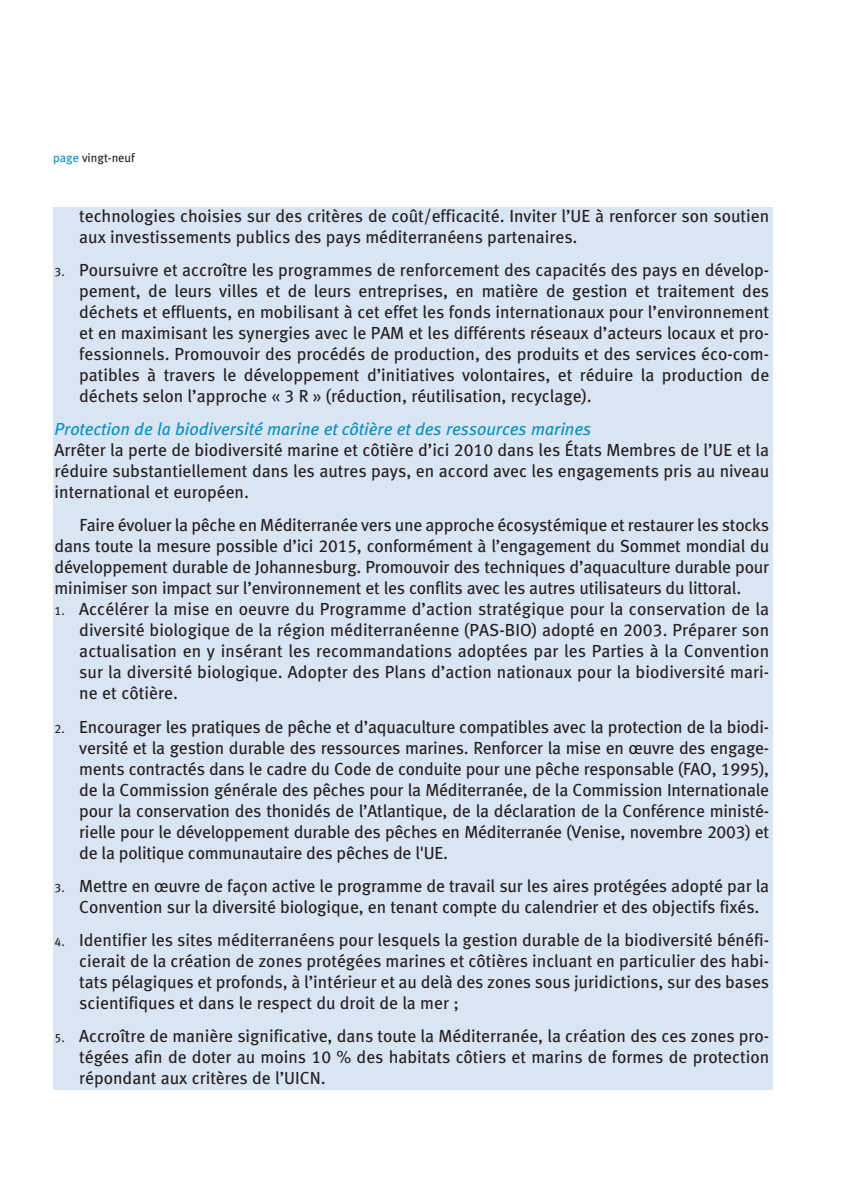
<style>
.page{position:relative;width:843px;height:1191px;background:#fff}
.page>*{position:absolute;margin:0;border:0;box-sizing:border-box;transform-origin:0 0}
.t1{font:17.5px/21px "Meta Greek Book LF Roman";color:#231f20;text-align:justify}
.t2{font:17.5px "Meta Greek Book LF Italic";color:#0390c7}
.t3{font:12.25px "Meta Greek Book LF Roman";color:#231f20}
.s1{color:#0390c7}
.s2{font-size:12.25px}
</style>
<div class="page">
<div style="left:53px;top:207px;width:720px;height:883px;background:#dae5f3"></div>
<p class="t3" style="left:53px;top:153px;width:83px"><span class="s1">page</span> vingt-neuf</p>
<p class="t1" style="left:79px;top:207px;width:691px">technologies choisies sur des critères de coût/efficacité. Inviter l’UE à renforcer son soutien aux investissements publics des pays méditerranéens partenaires.</p>
<p class="t1" style="left:79px;top:261px;width:691px;text-indent:-25px"><span class="s2">3.</span> Poursuivre et accroître les programmes de renforcement des capacités des pays en dévelop&shy;pement, de leurs villes et de leurs entreprises, en matière de gestion et traitement des déchets et effluents, en mobilisant à cet effet les fonds internationaux pour l’environnement et en maximisant les synergies avec le PAM et les différents réseaux d’acteurs locaux et pro&shy;fessionnels. Promouvoir des procédés de production, des produits et des services éco-com&shy;patibles à travers le développement d’initiatives volontaires, et réduire la production de déchets selon l’approche « 3 R » (réduction, réutilisation, recyclage).</p>
<p class="t2" style="left:55px;top:423px;width:538px">Protection de la biodiversité marine et côtière et des ressources marines</p>
<p class="t1" style="left:55px;top:442px;width:716px">Arrêter la perte de biodiversité marine et côtière d’ici 2010 dans les États Membres de l’UE et la réduire substantiellement dans les autres pays, en accord avec les engagements pris au niveau international et européen.</p>
<p class="t1" style="left:55px;top:517px;width:716px;text-indent:25px">Faire évoluer la pêche en Méditerranée vers une approche écosystémique et restaurer les stocks dans toute la mesure possible d’ici 2015, conformément à l’engagement du Sommet mondial du développement durable de Johannesburg. Promouvoir des techniques d’aquaculture durable pour minimiser son impact sur l’environnement et les conflits avec les autres utilisateurs du littoral.</p>
<p class="t1" style="left:79px;top:601px;width:691px;text-indent:-25px"><span class="s2">1.</span> Accélérer la mise en oeuvre du Programme d’action stratégique pour la conservation de la diversité biologique de la région méditerranéenne (PAS-BIO) adopté en 2003. Préparer son actualisation en y insérant les recommandations adoptées par les Parties à la Convention sur la diversité biologique. Adopter des Plans d’action nationaux pour la biodiversité mari&shy;ne et côtière.</p>
<p class="t1" style="left:79px;top:718px;width:691px;text-indent:-25px"><span class="s2">2.</span> Encourager les pratiques de pêche et d’aquaculture compatibles avec la protection de la biodi&shy;versité et la gestion durable des ressources marines. Renforcer la mise en œuvre des engage&shy;ments contractés dans le cadre du Code de conduite pour une pêche responsable (FAO, 1995), de la Commission générale des pêches pour la Méditerranée, de la Commission Internationale pour la conservation des thonidés de l’Atlantique, de la déclaration de la Conférence ministé&shy;rielle pour le développement durable des pêches en Méditerranée (Venise, novembre 2003) et de la politique communautaire des pêches de l'UE.</p>
<p class="t1" style="left:79px;top:877px;width:691px;text-indent:-25px"><span class="s2">3.</span> Mettre en œuvre de façon active le programme de travail sur les aires protégées adopté par la<br>Convention sur la diversité biologique, en tenant compte du calendrier et des objectifs fixés.</p>
<p class="t1" style="left:79px;top:932px;width:691px;text-indent:-25px"><span class="s2">4.</span> Identifier les sites méditerranéens pour lesquels la gestion durable de la biodiversité bénéfi&shy;cierait de la création de zones protégées marines et côtières incluant en particulier des habi&shy;tats pélagiques et profonds, à l’intérieur et au delà des zones sous juridictions, sur des bases scientifiques et dans le respect du droit de la mer ;</p>
<p class="t1" style="left:79px;top:1028px;width:691px;text-indent:-25px"><span class="s2">5.</span> Accroître de manière significative, dans toute la Méditerranée, la création des ces zones pro&shy;tégées afin de doter au moins 10 % des habitats côtiers et marins de formes de protection répondant aux critères de l’UICN.</p>
</div>
